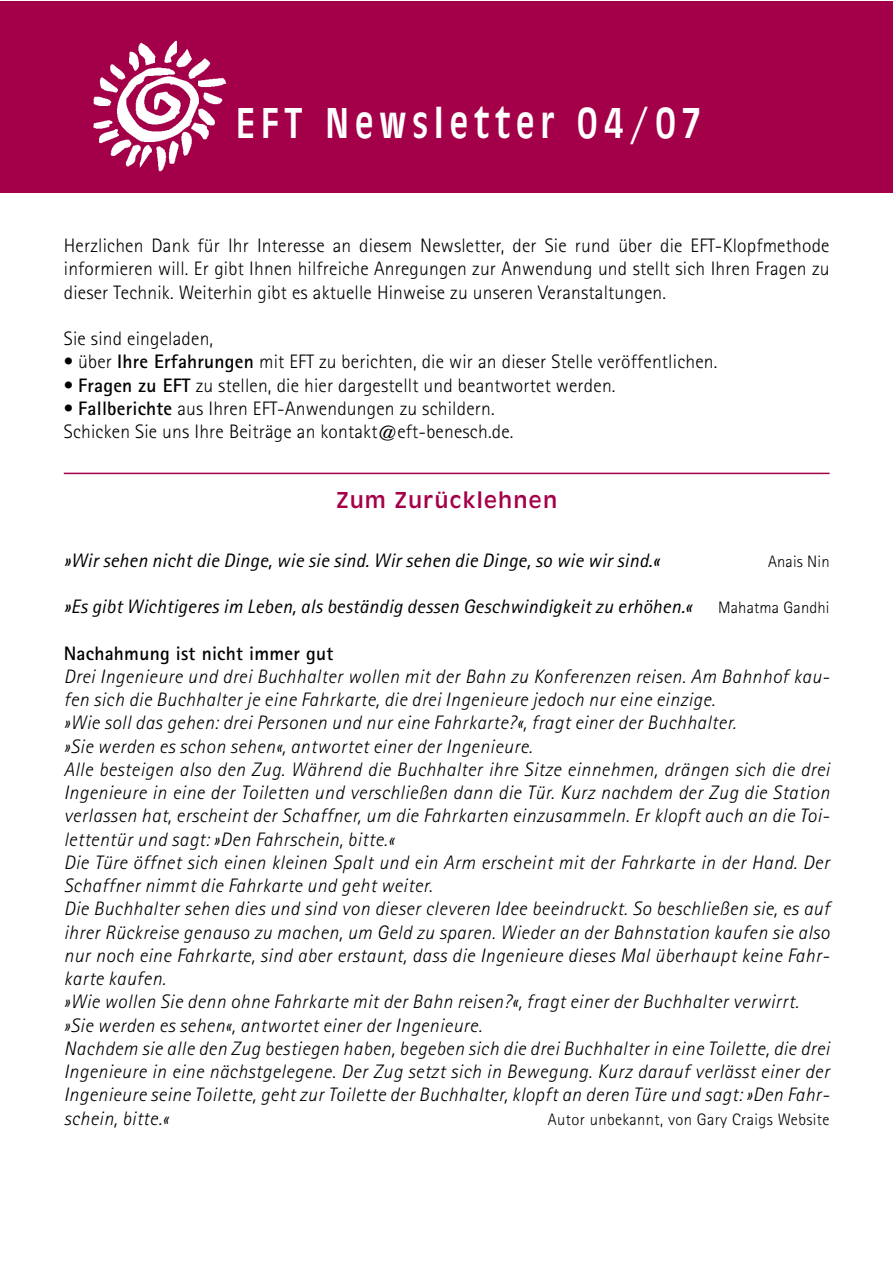
<style>
.page{position:relative;width:893px;height:1263px;background:#fff}
.page>*{position:absolute;margin:0;border:0;box-sizing:border-box;transform-origin:0 0}
.t1{font:condensed 45px "Antique Oli T";letter-spacing:.135em;color:#fff}
.t2{font:24px "Antique Oli T";letter-spacing:.065em;color:#a40049}
.t3{font:italic 300 19.5px/23.2px "Rotis Sans Serif";letter-spacing:.025em;color:#000}
.t4{font:300 19.5px/23.2px "Rotis Sans Serif";letter-spacing:.01em;color:#000;text-align:justify}
.t5{font:italic 19.5px "Rotis Sans Serif";letter-spacing:.01em;color:#000}
.t6{font:700 19.5px "Rotis Sans Serif";letter-spacing:.01em;color:#000}
.t7{font:300 16.5px "Rotis Sans Serif";letter-spacing:.025em;color:#000}
.s1{font-weight:700}
</style>
<div class="page">
<div style="left:0;top:2px;width:892px;height:191px;background:#a40049"></div>
<img style="left:93px;top:40px;width:134px;height:132px">
<hr style="left:64px;top:473px;width:765px;height:1px;background:#a40049">
<h1 class="t1" style="left:236px;top:106px;width:467px">EFT Newsletter 04/07</h1>
<p class="t4" style="left:64px;top:236px;width:767px">Herzlichen Dank für Ihr Interesse an diesem Newsletter, der Sie rund über die EFT-Klopfmethode informieren will. Er gibt Ihnen hilfreiche Anregungen zur Anwendung und stellt sich Ihren Fragen zu dieser Technik. Weiterhin gibt es aktuelle Hinweise zu unseren Veranstaltungen.</p>
<p class="t4" style="left:64px;top:329px;width:151px">Sie sind eingeladen,</p>
<p class="t4" style="left:64px;top:352px;width:655px">• über <span class="s1">Ihre Erfahrungen</span> mit EFT zu berichten, die wir an dieser Stelle veröffentlichen.</p>
<p class="t4" style="left:64px;top:375px;width:553px">• <span class="s1">Fragen zu EFT</span> zu stellen, die hier dargestellt und beantwortet werden.</p>
<p class="t4" style="left:64px;top:399px;width:451px">• <span class="s1">Fallberichte</span> aus Ihren EFT-Anwendungen zu schildern.<br>Schicken Sie uns Ihre Beiträge an kontakt@eft-benesch.de.</p>
<p class="t2" style="left:336px;top:490px;width:222px">Zum Zurücklehnen</p>
<p class="t5" style="left:64px;top:553px;width:597px">»Wir sehen nicht die Dinge, wie sie sind. Wir sehen die Dinge, so wie wir sind.«</p>
<p class="t7" style="left:768px;top:555px;width:63px">Anais Nin</p>
<p class="t5" style="left:64px;top:600px;width:629px">»Es gibt Wichtigeres im Leben, als beständig dessen Geschwindigkeit zu erhöhen.«</p>
<p class="t7" style="left:718px;top:602px;width:113px">Mahatma Gandhi</p>
<p class="t6" style="left:64px;top:646px;width:271px">Nachahmung ist nicht immer gut</p>
<p class="t3" style="left:64px;top:667px;width:767px">Drei Ingenieure und drei Buchhalter wollen mit der Bahn zu Konferenzen reisen. Am Bahnhof kau&shy;fen sich die Buchhalter je eine Fahrkarte, die drei Ingenieure jedoch nur eine einzige.<br>»Wie soll das gehen: drei Personen und nur eine Fahrkarte?«, fragt einer der Buchhalter.<br>»Sie werden es schon sehen«, antwortet einer der Ingenieure.<br>Alle besteigen also den Zug. Während die Buchhalter ihre Sitze einnehmen, drängen sich die drei Ingenieure in eine der Toiletten und verschließen dann die Tür. Kurz nachdem der Zug die Station verlassen hat, erscheint der Schaffner, um die Fahrkarten einzusammeln. Er klopft auch an die Toi&shy;lettentür und sagt: »Den Fahrschein, bitte.«<br>Die Türe öffnet sich einen kleinen Spalt und ein Arm erscheint mit der Fahrkarte in der Hand. Der Schaffner nimmt die Fahrkarte und geht weiter.<br>Die Buchhalter sehen dies und sind von dieser cleveren Idee beeindruckt. So beschließen sie, es auf ihrer Rückreise genauso zu machen, um Geld zu sparen. Wieder an der Bahnstation kaufen sie also nur noch eine Fahrkarte, sind aber erstaunt, dass die Ingenieure dieses Mal überhaupt keine Fahr&shy;karte kaufen.<br>»Wie wollen Sie denn ohne Fahrkarte mit der Bahn reisen?«, fragt einer der Buchhalter verwirrt. »Sie werden es sehen«, antwortet einer der Ingenieure.<br>Nachdem sie alle den Zug bestiegen haben, begeben sich die drei Buchhalter in eine Toilette, die drei Ingenieure in eine nächstgelegene. Der Zug setzt sich in Bewegung. Kurz darauf verlässt einer der Ingenieure seine Toilette, geht zur Toilette der Buchhalter, klopft an deren Türe und sagt: »Den Fahr&shy;schein, bitte.«</p>
<p class="t7" style="left:548px;top:1113px;width:283px">Autor unbekannt, von Gary Craigs Website</p>
</div>
